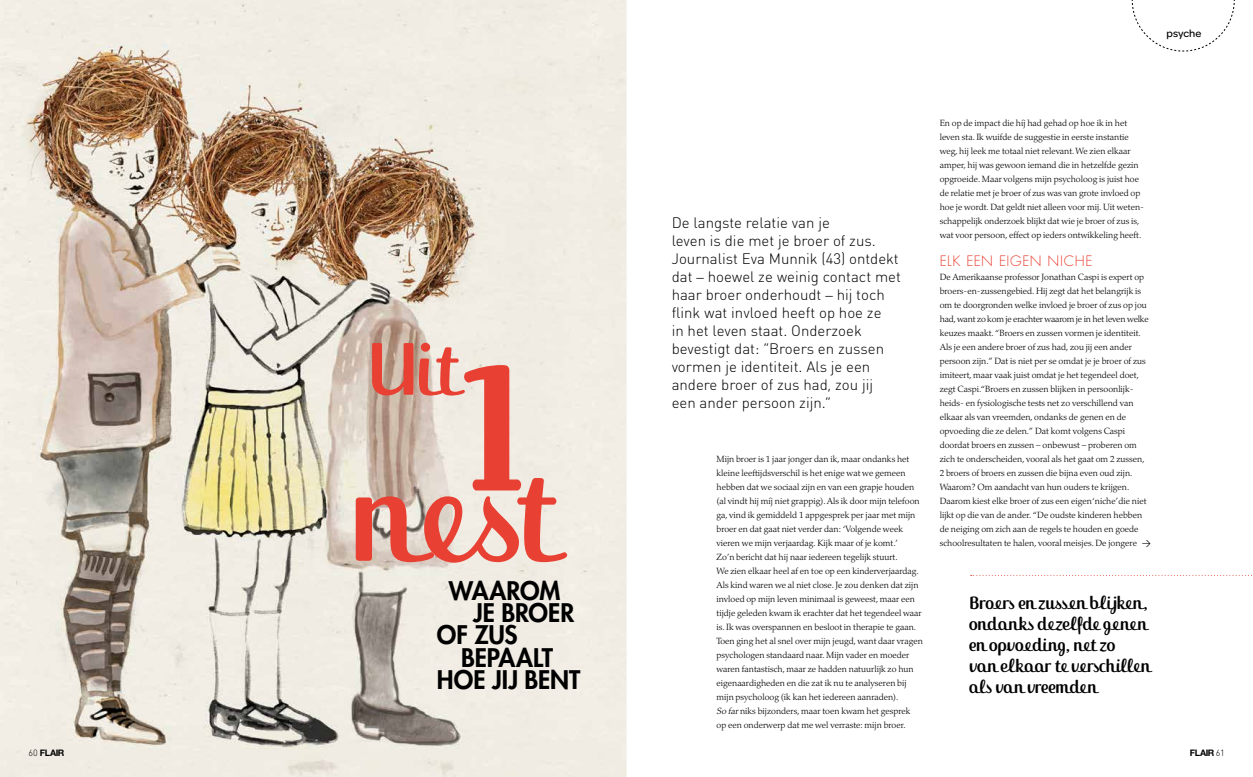
<style>
.page{position:relative;width:1253px;height:777px;background:#fff}
.page>*{position:absolute;margin:0;border:0;box-sizing:border-box;transform-origin:0 0}
.t1{font:211px "Jackie Pro";color:#e84032}
.t2{font:137.8px "Jackie Pro";color:#e84032}
.t3{font:79px "Jackie Pro";color:#e84032}
.t4{font:800 25px "Futura Std";color:#000}
.t5{font:19px/21px "Jackie Pro";letter-spacing:.035em;color:#000}
.t6{font:300 15px/18px "DIN Round Pro";color:#000}
.t7{font:300 14px "Futura Std";letter-spacing:.045em;color:#e84032}
.t8{font:500 11px "Omnes";color:#000}
.t9{font:300 9px/14px "Palatino LT Std";color:#000}
.t10{font:700 9px "Helvetica Neue LT Std";letter-spacing:-.045em;color:#000}
.t11{font:9px "DIN Round Pro";color:#000}
.s1{font-family:"Palatino LT Std"}
.s2{font-style:italic}
.s3{font-family:"DIN Round Pro";font-weight:300}
</style>
<div class="page">
<img style="left:0;top:0;width:627px;height:777px">
<svg style="left:971px;top:575px;width:281px;height:1px"></svg>
<svg style="left:1132px;top:0;width:103px;height:52px"></svg>
<h3 class="t3" style="left:365px;top:320px;width:95px">Uit</h3>
<h1 class="t1" style="left:455px;top:292px;width:84px">1</h1>
<h2 class="t2" style="left:347px;top:431px;width:210px">nest</h2>
<h3 class="t4" style="left:449px;top:575px;width:113px">WAAROM</h3>
<h3 class="t4" style="left:473px;top:597px;width:103px">JE BROER</h3>
<h3 class="t4" style="left:437px;top:619px;width:82px">OF ZUS</h3>
<h3 class="t4" style="left:461px;top:641px;width:94px">BEPAALT</h3>
<h3 class="t4" style="left:437px;top:664px;width:145px">HOE JIJ BENT</h3>
<p class="t8" style="left:1166px;top:27px;width:36px">psyche</p>
<p class="t6" style="left:672px;top:213px;width:231px">De langste relatie van je<br>leven is die met je broer of zus.<br>Journalist Eva Munnik (43) ontdekt dat <span class="s1">–</span> hoewel ze weinig contact met haar broer onderhoudt <span class="s1">–</span> hij toch flink wat invloed heeft op hoe ze<br>in het leven staat. Onderzoek bevestigt dat: “Broers en zussen vormen je identiteit. Als je een andere broer of zus had, zou jij<br>een ander persoon zijn.”</p>
<p class="t9" style="left:716px;top:452px;width:208px">Mijn broer is 1 jaar jonger dan ik, maar ondanks het kleine leeftijdsverschil is het enige wat we gemeen hebben dat we sociaal zijn en van een grapje houden (al vindt hij míj niet grappig). Als ik door mijn telefoon ga, vind ik gemiddeld 1 appgesprek per jaar met mijn broer en dat gaat niet verder dan: ‘Volgende week vieren we mijn verjaardag. Kijk maar of je komt.’<br>Zo’n bericht dat hij naar iedereen tegelijk stuurt.<br>We zien elkaar heel af en toe op een kinderverjaardag.<br>Als kind waren we al niet close. Je zou denken dat zijn invloed op mijn leven minimaal is geweest, maar een tijdje geleden kwam ik erachter dat het tegendeel waar is. Ik was overspannen en besloot in therapie te gaan.<br>Toen ging het al snel over mijn jeugd, want daar vragen psychologen standaard naar. Mijn vader en moeder waren fantastisch, maar ze hadden natuurlijk zo hun eigenaardigheden en die zat ik nu te analyseren bij mijn psycholoog (ik kan het iedereen aanraden).<br><span class="s2">So far</span> niks bijzonders, maar toen kwam het gesprek<br>op een onderwerp dat me wel verraste: mijn broer.</p>
<p class="t9" style="left:940px;top:116px;width:206px">En op de impact die híj had gehad op hoe ik in het leven sta. Ik wuifde de suggestie in eerste instantie weg, hij leek me totaal niet relevant. We zien elkaar amper, hij was gewoon iemand die in hetzelfde gezin opgroeide. Maar volgens mijn psycholoog is juist hoe de relatie met je broer of zus was van grote invloed op hoe je wordt. Dat geldt niet alleen voor mij. Uit weten&shy;schappelijk onderzoek blijkt dat wie je broer of zus is, wat voor persoon, effect op ieders ontwikkeling heeft.</p>
<h3 class="t7" style="left:940px;top:252px;width:154px">ELK EEN EIGEN NICHE</h3>
<p class="t9" style="left:940px;top:270px;width:211px">De Amerikaanse professor Jonathan Caspi is expert op broers-en-zussengebied. Hij zegt dat het belangrijk is om te doorgronden welke invloed je broer of zus op jou had, want zo kom je erachter waarom je in het leven welke keuzes maakt. “Broers en zussen vormen je identiteit.<br>Als je een andere broer of zus had, zou jij een ander persoon zijn.” Dat is niet per se omdat je je broer of zus imiteert, maar vaak juist omdat je het tegendeel doet, zegt Caspi. “Broers en zussen blijken in persoonlijk&shy;heids- en fysiologische tests net zo verschillend van elkaar als van vreemden, ondanks de genen en de opvoeding die ze delen.” Dat komt volgens Caspi doordat broers en zussen – onbewust – proberen om zich te onderscheiden, vooral als het gaat om 2 zussen, 2 broers of broers en zussen die bijna even oud zijn.<br>Waarom? Om aandacht van hun ouders te krijgen.<br>Daarom kiest elke broer of zus een eigen ‘niche’die niet lijkt op die van de ander. “De oudste kinderen hebben de neiging om zich aan de regels te houden en goede schoolresultaten te halen, vooral meisjes. De jongere</p>
<p class="t11" style="left:1142px;top:537px;width:11px">→</p>
<h3 class="t5" style="left:969px;top:592px;width:183px">Broers en zussen blijken, ondanks dezelfde genen en opvoeding, net zo<br>van elkaar te verschillen als van vreemden</h3>
<p class="t10" style="left:28px;top:747px;width:37px"><span class="s3">60</span> FLAIR</p>
<p class="t10" style="left:1190px;top:747px;width:36px">FLAIR <span class="s3">61</span></p>
</div>
